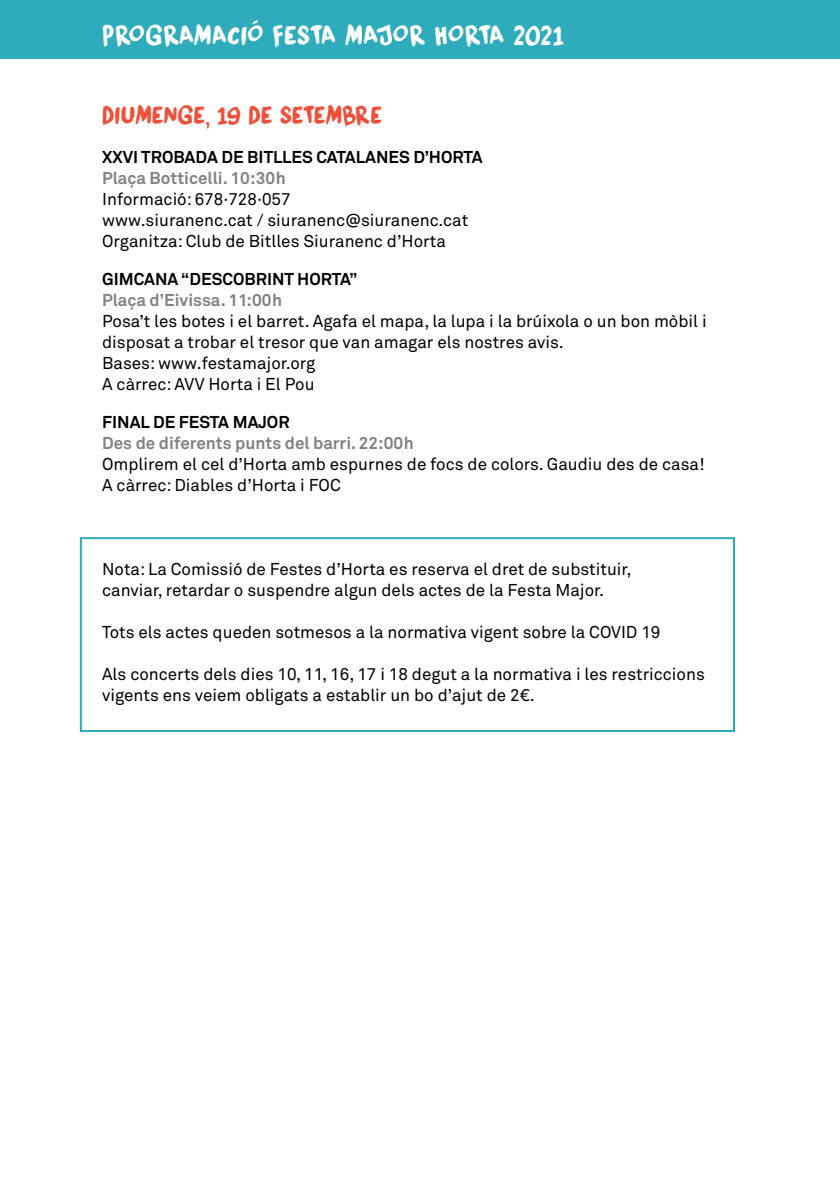
<style>
.page{position:relative;width:840px;height:1191px;background:#fff}
.page>*{position:absolute;margin:0;border:0;box-sizing:border-box;transform-origin:0 0}
.t1{font:26px "DK Liquid Embrace";color:#fff}
.t2{font:24px "DK Liquid Embrace";color:#ed513b}
.t3{font:17px/21px "Akkurat";color:#000}
.t4{font:700 17px "Akkurat";color:#000}
.t5{font:700 17px "Akkurat";color:#808285}
</style>
<div class="page">
<div style="left:0;top:0;width:839px;height:58px;background:#2eacbc"></div>
<div style="left:80px;top:537px;width:654px;height:195px;border:2px solid #2eacbc"></div>
<h1 class="t1" style="left:102px;top:16px;width:463px">PROGRAMACIÓ FESTA MAJOR HORTA 2021</h1>
<h2 class="t2" style="left:102px;top:98px;width:281px">DIUMENGE, 19 DE SETEMBRE</h2>
<p class="t4" style="left:102px;top:147px;width:382px">XXVI TROBADA DE BITLLES CATALANES D’HORTA</p>
<p class="t5" style="left:102px;top:168px;width:185px">Plaça Botticelli. 10:30h</p>
<p class="t3" style="left:102px;top:189px;width:367px">Informació: 678·728·057<br>www.siuranenc.cat / siuranenc@siuranenc.cat<br>Organitza: Club de Bitlles Siuranenc d’Horta</p>
<p class="t4" style="left:102px;top:269px;width:256px">GIMCANA “DESCOBRINT HORTA”</p>
<p class="t5" style="left:102px;top:289px;width:181px">Plaça d’Eivissa. 11:00h</p>
<p class="t3" style="left:102px;top:311px;width:605px">Posa’t les botes i el barret. Agafa el mapa, la lupa i la brúixola o un bon mòbil i disposat a trobar el tresor que van amagar els nostres avis.<br>Bases: www.festamajor.org<br>A càrrec: AVV Horta i El Pou</p>
<p class="t4" style="left:102px;top:411px;width:189px">FINAL DE FESTA MAJOR</p>
<p class="t5" style="left:102px;top:432px;width:313px">Des de diferents punts del barri. 22:00h</p>
<p class="t3" style="left:102px;top:454px;width:603px">Omplirem el cel d’Horta amb espurnes de focs de colors. Gaudiu des de casa!<br>A càrrec: Diables d’Horta i FOC</p>
<p class="t3" style="left:102px;top:559px;width:530px">Nota: La Comissió de Festes d’Horta es reserva el dret de substituir, canviar, retardar o suspendre algun dels actes de la Festa Major.</p>
<p class="t3" style="left:102px;top:622px;width:559px">Tots els actes queden sotmesos a la normativa vigent sobre la COVID 19</p>
<p class="t3" style="left:102px;top:664px;width:604px">Als concerts dels dies 10, 11, 16, 17 i 18 degut a la normativa i les restriccions vigents ens veiem obligats a establir un bo d’ajut de 2€.</p>
</div>
